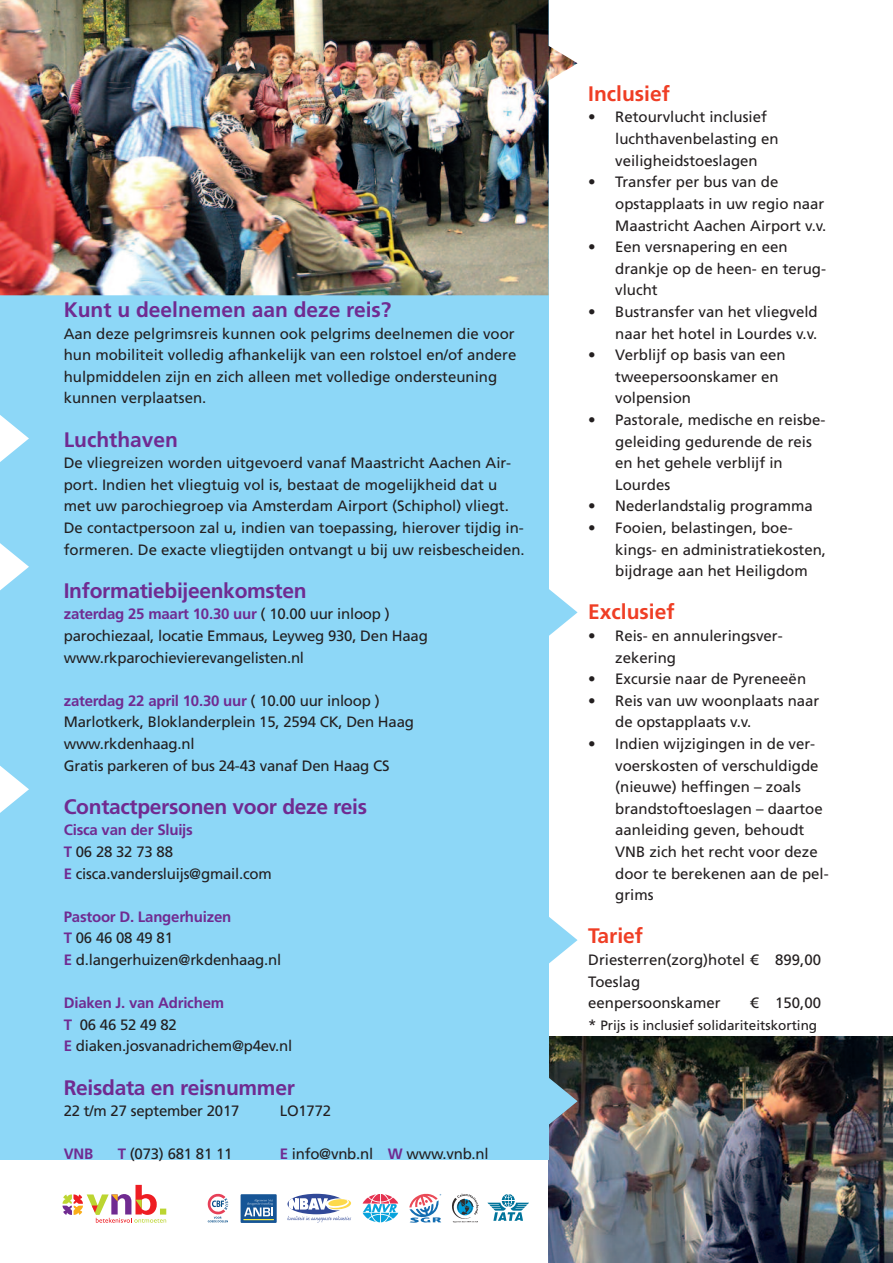
<style>
.page{position:relative;width:893px;height:1263px;background:#fff}
.page>*{position:absolute;margin:0;border:0;box-sizing:border-box;transform-origin:0 0}
.t1{font:700 21px "Frutiger LT";letter-spacing:-.015em;color:#702b91}
.t2{font:700 21px "Frutiger LT";color:#ef3e25}
.t3{font:15px/21.6px "Frutiger LT";color:#231f20}
.t4{font:700 15px "Frutiger LT";color:#702b91}
.t5{font:13.5px "Frutiger LT";color:#231f20}
.s1{font-weight:700;color:#702b91}
.s2{font-size:15px}
</style>
<div class="page">
<img style="left:549px;top:1037px;width:344px;height:226px">
<div style="left:0;top:0;width:549px;height:1159px;background:#8dd7f7"></div>
<img style="left:0;top:0;width:578px;height:295px">
<svg style="left:549px;top:1069px;width:29px;height:64px;background:#5b7281"></svg>
<svg style="left:549px;top:589px;width:29px;height:47px"></svg>
<svg style="left:549px;top:917px;width:29px;height:47px"></svg>
<svg style="left:0;top:543px;width:29px;height:48px"></svg>
<svg style="left:0;top:766px;width:29px;height:47px"></svg>
<svg style="left:0;top:415px;width:29px;height:47px"></svg>
<svg style="left:452px;top:1193px;width:27px;height:29px"></svg>
<svg style="left:409px;top:1193px;width:32px;height:30px"></svg>
<svg style="left:363px;top:1194px;width:35px;height:28px"></svg>
<div style="left:287px;top:1194px;width:58px;height:20px;background:#314998;border-radius:50%"></div>
<svg style="left:287px;top:1198px;width:64px;height:24px"></svg>
<svg style="left:487px;top:1194px;width:42px;height:27px"></svg>
<div style="left:241px;top:1194px;width:36px;height:29px;background:#165596"></div>
<svg style="left:244px;top:1199px;width:29px;height:17px"></svg>
<hr style="left:243px;top:1219px;width:31px;height:1px;background:#fbea39">
<svg style="left:208px;top:1193px;width:20px;height:29px"></svg>
<svg style="left:63px;top:1185px;width:103px;height:38px"></svg>
<h1 class="t1" style="left:64px;top:297px;width:329px">Kunt u deelnemen aan deze reis?</h1>
<p class="t3" style="left:64px;top:323px;width:454px">Aan deze pelgrimsreis kunnen ook pelgrims deelnemen die voor hun mobiliteit volledig afhankelijk van een rolstoel en/of andere hulpmiddelen zijn en zich alleen met volledige ondersteuning kunnen verplaatsen.</p>
<h1 class="t1" style="left:64px;top:427px;width:116px">Luchthaven</h1>
<p class="t3" style="left:64px;top:452px;width:462px">De vliegreizen worden uitgevoerd vanaf Maastricht Aachen Air&shy;port. Indien het vliegtuig vol is, bestaat de mogelijkheid dat u met uw parochiegroep via Amsterdam Airport (Schiphol) vliegt.<br>De contactpersoon zal u, indien van toepassing, hierover tijdig in&shy;formeren. De exacte vliegtijden ontvangt u bij uw reisbescheiden.</p>
<h1 class="t1" style="left:64px;top:578px;width:244px">Informatiebijeenkomsten</h1>
<p class="t3" style="left:64px;top:603px;width:366px"><span class="s1">zaterdag 25 maart 10.30 uur</span> ( 10.00 uur inloop ) parochiezaal, locatie Emmaus, Leyweg 930, Den Haag www.rkparochievierevangelisten.nl</p>
<p class="t3" style="left:64px;top:690px;width:352px"><span class="s1">zaterdag 22 april 10.30 uur</span> ( 10.00 uur inloop )<br>Marlotkerk, Bloklanderplein 15, 2594 CK, Den Haag www.rkdenhaag.nl<br>Gratis parkeren of bus 24-43 vanaf Den Haag CS</p>
<h1 class="t1" style="left:64px;top:794px;width:305px">Contactpersonen voor deze reis</h1>
<p class="t3" style="left:64px;top:819px;width:210px"><span class="s1">Cisca van der Sluijs<br>T</span> 06 28 32 73 88<br><span class="s1">E</span> cisca.vandersluijs@gmail.com</p>
<p class="t3" style="left:64px;top:906px;width:219px"><span class="s1">Pastoor D. Langerhuizen<br>T</span> 06 46 08 49 81<br><span class="s1">E</span> d.langerhuizen@rkdenhaag.nl</p>
<p class="t3" style="left:64px;top:992px;width:230px"><span class="s1">Diaken J. van Adrichem<br>T</span> 06 46 52 49 82<br><span class="s1">E</span> diaken.josvanadrichem@p4ev.nl</p>
<h1 class="t1" style="left:64px;top:1075px;width:233px">Reisdata en reisnummer</h1>
<p class="t3" style="left:64px;top:1100px;width:177px">22 t/m 27 september 2017</p>
<p class="t3" style="left:280px;top:1100px;width:53px">LO1772</p>
<p class="t4" style="left:64px;top:1145px;width:31px">VNB</p>
<p class="t3" style="left:118px;top:1143px;width:116px"><span class="s1">T</span> (073) 681 81 11</p>
<p class="t3" style="left:280px;top:1143px;width:210px"><span class="s1">E</span> info@vnb.nl <span class="s1">W</span> www.vnb.nl</p>
<h1 class="t2" style="left:588px;top:81px;width:83px">Inclusief</h1>
<p class="t3" style="left:615px;top:107px;width:165px;text-indent:-27px">• Retourvlucht inclusief luchthavenbelasting en veiligheidstoeslagen</p>
<p class="t3" style="left:615px;top:171px;width:213px;text-indent:-27px">• Transfer per bus van de opstapplaats in uw regio naar<br>Maastricht Aachen Airport v.v.</p>
<p class="t3" style="left:615px;top:236px;width:212px;text-indent:-27px">• Een versnapering en een drankje op de heen- en terug&shy;vlucht</p>
<p class="t3" style="left:588px;top:301px;width:231px;text-align:right">• Bustransfer van het vliegveld naar het hotel in Lourdes v.v.</p>
<p class="t3" style="left:615px;top:344px;width:172px;text-indent:-27px">• Verblijf op basis van een tweepersoonskamer en volpension</p>
<p class="t3" style="left:615px;top:409px;width:212px;text-indent:-27px">• Pastorale, medische en reisbe&shy;geleiding gedurende de reis en het gehele verblijf in<br>Lourdes</p>
<p class="t3" style="left:588px;top:495px;width:226px">• Nederlandstalig programma</p>
<p class="t3" style="left:615px;top:517px;width:212px;text-indent:-27px">• Fooien, belastingen, boe&shy;kings- en administratiekosten, bijdrage aan het Heiligdom</p>
<h1 class="t2" style="left:588px;top:600px;width:88px">Exclusief</h1>
<p class="t3" style="left:615px;top:625px;width:169px;text-indent:-27px">• Reis- en annuleringsver&shy;zekering</p>
<p class="t3" style="left:588px;top:668px;width:219px">• Excursie naar de Pyreneeën</p>
<p class="t3" style="left:615px;top:690px;width:206px;text-indent:-27px">• Reis van uw woonplaats naar de opstapplaats v.v.</p>
<p class="t3" style="left:615px;top:733px;width:215px;text-indent:-27px">• Indien wijzigingen in de ver&shy;voerskosten of verschuldigde (nieuwe) heffingen – zoals brandstoftoeslagen – daartoe aanleiding geven, behoudt<br>VNB zich het recht voor deze door te berekenen aan de pel&shy;grims</p>
<h1 class="t2" style="left:588px;top:924px;width:56px">Tarief</h1>
<p class="t3" style="left:588px;top:949px;width:234px">Driesterren(zorg)hotel € 899,00<br>Toeslag<br>eenpersoonskamer</p>
<p class="t3" style="left:750px;top:992px;width:72px">€ 150,00</p>
<p class="t5" style="left:588px;top:1017px;width:230px"><span class="s2">*</span> Prijs is inclusief solidariteitskorting</p>
</div>
